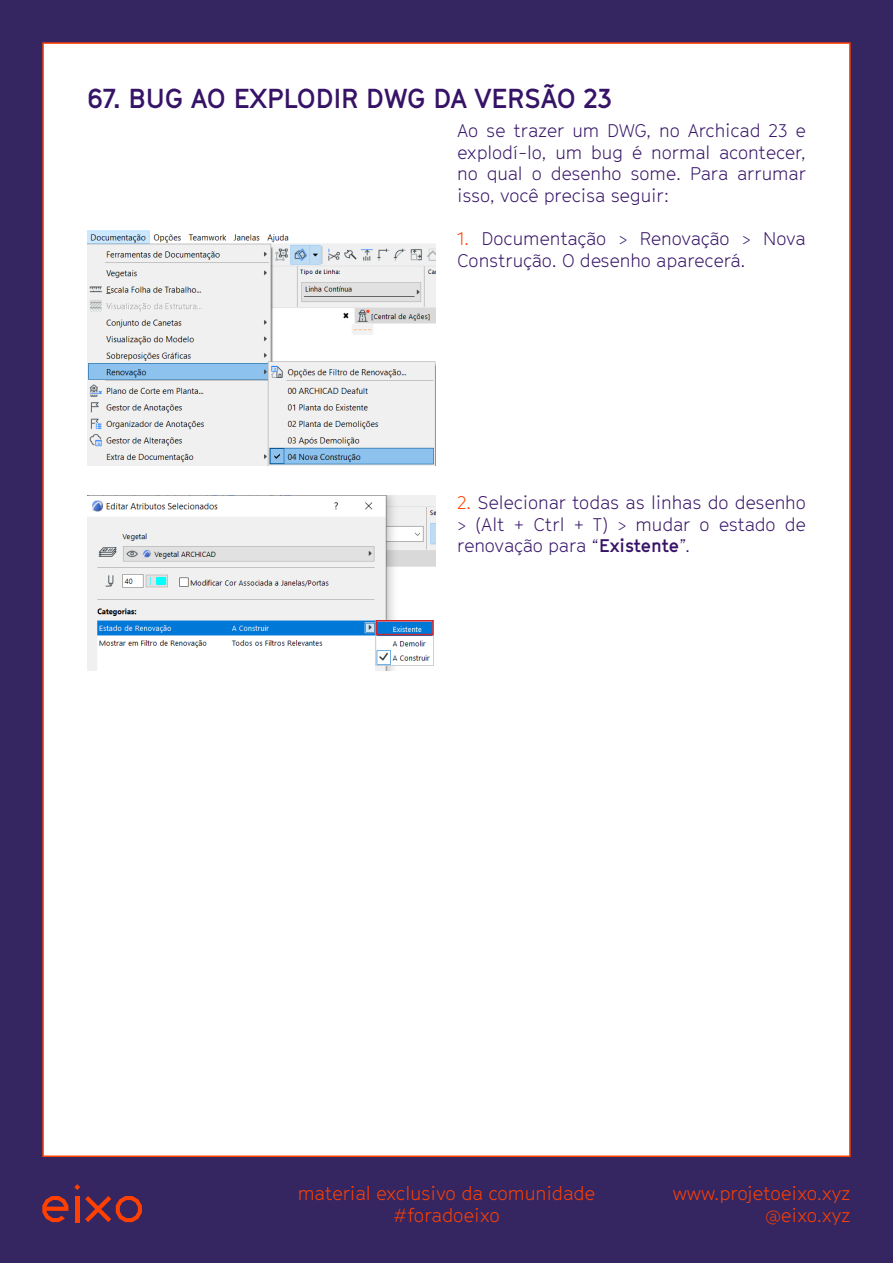
<style>
.page{position:relative;width:893px;height:1263px;background:#fff}
.page>*{position:absolute;margin:0;border:0;box-sizing:border-box;transform-origin:0 0}
.t1{font:700 27px "GT Cinetype";color:#361366}
.t2{font:300 18.6px/22.4px "GT Cinetype";color:#ff4000;text-align:right}
.t3{font:300 18px/21.6px "GT Cinetype";color:#361366;text-align:justify}
.s1{color:#ff4000}
.s2{font-weight:700}
</style>
<div class="page">
<div style="left:0;top:0;width:42px;height:1263px;background:#352662"></div>
<div style="left:851px;top:0;width:42px;height:1263px;background:#352662"></div>
<div style="left:31px;top:0;width:862px;height:42px;background:#352662"></div>
<div style="left:31px;top:1157px;width:862px;height:106px;background:#352662"></div>
<img style="left:87px;top:230px;width:349px;height:236px">
<img style="left:87px;top:495px;width:349px;height:175px">
<div style="left:375px;top:620px;width:59px;height:15px;border:2px solid #d1232a"></div>
<svg style="left:42px;top:1196px;width:26px;height:26px"></svg>
<svg style="left:74px;top:1184px;width:6px;height:6px"></svg>
<hr style="left:75px;top:1196px;width:4px;height:26px;background:#ff4000">
<svg style="left:85px;top:1196px;width:57px;height:26px"></svg>
<p class="t1" style="left:87px;top:82px;width:526px">67. BUG AO EXPLODIR DWG DA VERSÃO 23</p>
<p class="t3" style="left:457px;top:120px;width:350px">Ao se trazer um DWG, no Archicad 23 e explodí-lo, um bug é normal acontecer, no qual o desenho some. Para arrumar isso, você precisa seguir:</p>
<p class="t3" style="left:457px;top:228px;width:350px"><span class="s1">1.</span> Documentação &gt; Renovação &gt; Nova<br>Construção. O desenho aparecerá.</p>
<p class="t3" style="left:457px;top:492px;width:350px"><span class="s1">2.</span> Selecionar todas as linhas do desenho &gt; (Alt + Ctrl + T) &gt; mudar o estado de renovação para “<span class="s2">Existente</span>”.</p>
<p class="t2" style="left:298px;top:1182px;width:299px;text-align:center">material exclusivo da comunidade #foradoeixo</p>
<p class="t2" style="left:673px;top:1182px;width:179px">www.projetoeixo.xyz @eixo.xyz</p>
</div>
